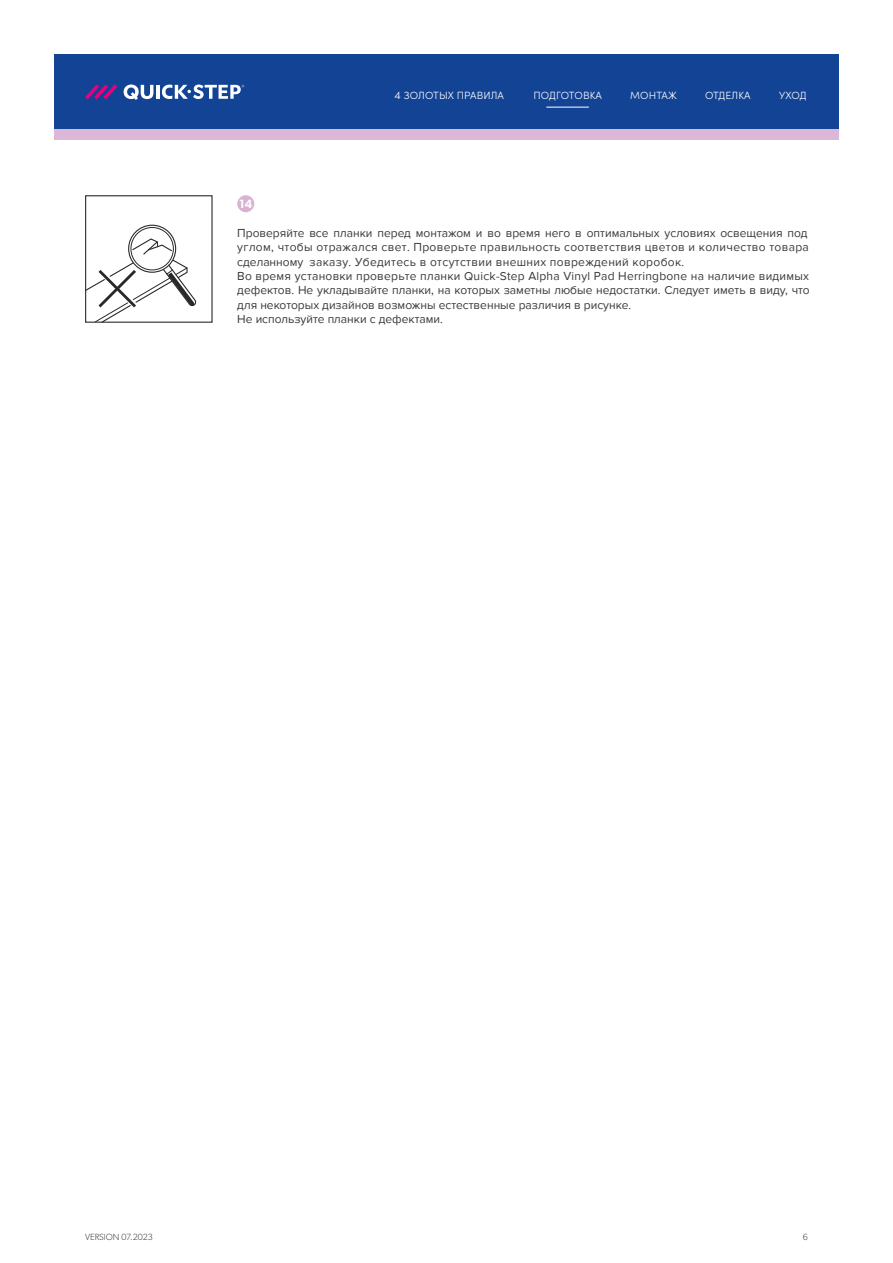
<style>
.page{position:relative;width:893px;height:1263px;background:#fff}
.page>*{position:absolute;margin:0;border:0;box-sizing:border-box;transform-origin:0 0}
.t1{font:12px/14.4px "Proxima Nova";color:#383937}
.t2{font:600 12px "Gibson";color:#fff}
.t3{font:300 10.5px "Sofia Pro";letter-spacing:.01em;color:#fff}
.t4{font:300 9px "Gibson";color:#383937}
.s1{font-size:11.25px}
</style>
<div class="page">
<svg style="left:129px;top:225px;width:47px;height:47px"></svg>
<div style="left:131px;top:227px;width:43px;height:43px;border:1px solid #11120f;border-radius:50%"></div>
<svg style="left:85px;top:238px;width:113px;height:85px"></svg>
<div style="left:237px;top:195px;width:17px;height:17px;background:#d9b2d2;border-radius:50%"></div>
<div style="left:54px;top:54px;width:785px;height:75px;background:#134395"></div>
<div style="left:54px;top:129px;width:785px;height:11px;background:#ddb7d7"></div>
<hr style="left:546px;top:107px;width:43px;height:1px;background:#fff">
<svg style="left:85px;top:84px;width:32px;height:15px"></svg>
<svg style="left:124px;top:85px;width:29px;height:15px"></svg>
<hr style="left:156px;top:85px;width:4px;height:14px;background:#fff">
<svg style="left:162px;top:85px;width:82px;height:14px"></svg>
<p class="t3" style="left:395px;top:87px;width:111px"><span class="s1">4</span> ЗОЛОТЫХ ПРАВИЛА</p>
<p class="t3" style="left:533px;top:87px;width:70px">ПОДГОТОВКА</p>
<p class="t3" style="left:630px;top:87px;width:48px">МОНТАЖ</p>
<p class="t3" style="left:705px;top:87px;width:47px">ОТДЕЛКA</p>
<p class="t3" style="left:779px;top:87px;width:29px">УХОД</p>
<p class="t2" style="left:239px;top:196px;width:15px">14</p>
<p class="t1" style="left:237px;top:226px;width:574px">Проверяйте все планки перед монтажом и во время него в оптимальных условиях освещения под углом, чтобы отражался свет. Проверьте правильность соответствия цветов и количество товара сделанному заказу. Убедитесь в отсутствии внешних повреждений коробок.<br>Во время установки проверьте планки Quick-Step Alpha Vinyl Pad Herringbone на наличие видимых дефектов. Не укладывайте планки, на которых заметны любые недостатки. Следует иметь в виду, что для некоторых дизайнов возможны естественные различия в рисунке.<br>Не используйте планки с дефектами.</p>
<p class="t4" style="left:85px;top:1231px;width:69px">VERSION 07.2023</p>
<p class="t4" style="left:803px;top:1231px;width:7px">6</p>
</div>
